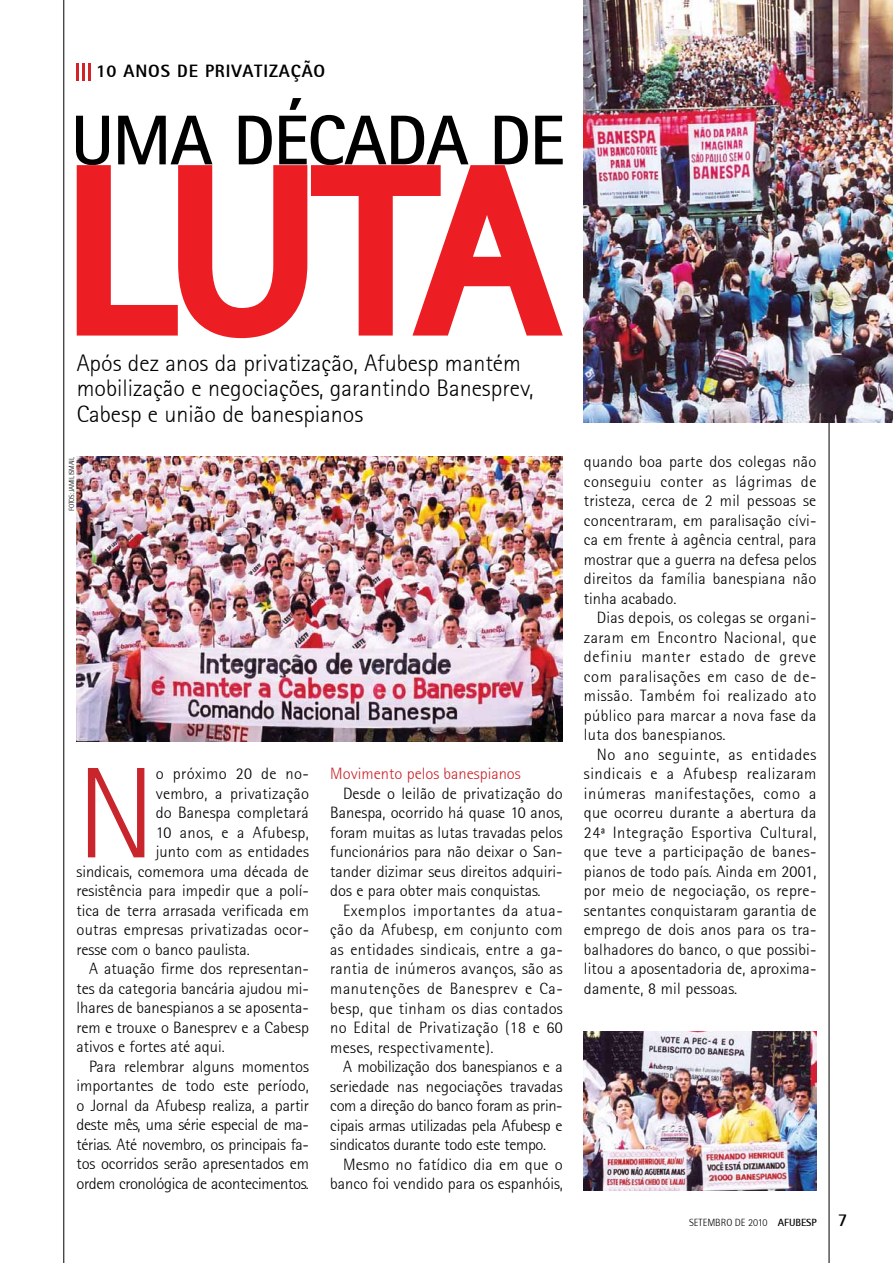
<style>
.page{position:relative;width:893px;height:1263px;background:#fff}
.page>*{position:absolute;margin:0;border:0;box-sizing:border-box;transform-origin:0 0}
.t1{font:300 129.6px "Rotis Semi Sans 45";color:#c9252c}
.t2{font:300 24px/25.5px "Rotis Sans Serif 45";color:#000}
.t3{font:800 18px "Rotis Sans Serif 75";letter-spacing:.05em;color:#000}
.t4{font:300 16.5px/19.5px "Rotis Semi Sans 45";color:#000;text-align:justify}
.t5{font:300 16.5px "Rotis Semi Sans 45";letter-spacing:-.02em;color:#000}
.t6{font:300 16.5px "Rotis Semi Sans 45";color:#c9252c}
.t7{font:300 16.5px "Rotis Semi Sans 45";letter-spacing:.02em;color:#000}
.t8{font:300 16.5px "Rotis Semi Sans 45";letter-spacing:.025em;color:#000}
.t9{font:300 10.5px "Rotis Sans Serif 45";color:#000}
.t10{font:300 7.5px "Rotis Sans Serif 45";letter-spacing:-.05em;color:#000}
.s1{font-family:"Rotis Sans Serif 65";font-weight:700}
.s2{font-family:"Rotis Sans Serif 65";font-weight:700;font-size:18px}
</style>
<div class="page">
<hr style="left:829px;top:0;width:1px;height:1263px;background:#000">
<hr style="left:64px;top:0;width:1px;height:1263px;background:#000">
<svg style="left:77px;top:64px;width:2px;height:17px"></svg>
<hr style="left:82px;top:64px;width:3px;height:17px;background:#d2232a">
<hr style="left:88px;top:64px;width:3px;height:17px;background:#d2232a">
<img style="left:584px;top:0;width:309px;height:422px">
<img style="left:77px;top:457px;width:486px;height:285px">
<img style="left:584px;top:1031px;width:233px;height:160px">
<svg style="left:76px;top:98px;width:487px;height:240px"></svg>
<p class="t3" style="left:96px;top:60px;width:231px">10 ANOS DE PRIVATIZAÇÃO</p>
<h2 class="t2" style="left:77px;top:350px;width:458px">Após dez anos da privatização, Afubesp mantém mobilização e negociações, garantindo Banesprev,<br>Cabesp e união de banespianos</h2>
<p class="t10" style="left:67px;top:511px;width:55px;rotate:-90deg">Fotos: Jamil ismail</p>
<p class="t4" style="left:584px;top:452px;width:234px">quando boa parte dos colegas não conseguiu conter as lágrimas de tristeza, cerca de 2 mil pessoas se concentraram, em paralisação cívi&shy;ca em frente à agência central, para mostrar que a guerra na defesa pelos direitos da família banespiana não tinha acabado.</p>
<p class="t4" style="left:584px;top:608px;width:234px;text-indent:13px">Dias depois, os colegas se organi&shy;zaram em Encontro Nacional, que definiu manter estado de greve com paralisações em caso de de&shy;missão. Também foi realizado ato público para marcar a nova fase da luta dos banespianos.</p>
<p class="t4" style="left:584px;top:744px;width:234px;text-indent:13px">No ano seguinte, as entidades sindicais e a Afubesp realizaram inúmeras manifestações, como a que ocorreu durante a abertura da 24ª Integração Esportiva Cultural, que teve a participação de banes&shy;pianos de todo país. Ainda em 2001, por meio de negociação, os repre&shy;sentantes conquistaram garantia de emprego de dois anos para os tra&shy;balhadores do banco, o que possibi&shy;litou a aposentadoria de, aproxima&shy;damente, 8 mil pessoas.</p>
<h1 class="t1" style="left:77px;top:739px;width:81px">N</h1>
<p class="t8" style="left:156px;top:764px;width:155px">o próximo 20 de no-</p>
<p class="t6" style="left:330px;top:764px;width:192px">Movimento pelos banespianos</p>
<p class="t4" style="left:330px;top:784px;width:234px;text-indent:13px">Desde o leilão de privatização do Banespa, ocorrido há quase 10 anos, foram muitas as lutas travadas pelos funcionários para não deixar o San&shy;tander dizimar seus direitos adquiri&shy;dos e para obter mais conquistas.</p>
<p class="t4" style="left:330px;top:901px;width:234px;text-indent:13px">Exemplos importantes da atua&shy;ção da Afubesp, em conjunto com as entidades sindicais, entre a ga&shy;rantia de inúmeros avanços, são as manutenções de Banesprev e Ca&shy;besp, que tinham os dias contados no Edital de Privatização (18 e 60 meses, respectivamente).</p>
<p class="t4" style="left:343px;top:1057px;width:221px">A mobilização dos banespianos e a</p>
<p class="t4" style="left:330px;top:1076px;width:234px">seriedade nas negociações travadas</p>
<p class="t5" style="left:330px;top:1096px;width:234px">com a direção do banco foram as prin-</p>
<p class="t5" style="left:330px;top:1115px;width:234px">cipais armas utilizadas pela Afubesp e</p>
<p class="t5" style="left:330px;top:1135px;width:218px">sindicatos durante todo este tempo.</p>
<p class="t4" style="left:343px;top:1154px;width:221px">Mesmo no fatídico dia em que o</p>
<p class="t4" style="left:330px;top:1174px;width:234px">banco foi vendido para os espanhóis,</p>
<p class="t4" style="left:156px;top:783px;width:155px">vembro, a privatização</p>
<p class="t4" style="left:156px;top:803px;width:155px">do Banespa completará</p>
<p class="t7" style="left:156px;top:823px;width:155px">10 anos, e a Afubesp,</p>
<p class="t4" style="left:156px;top:842px;width:155px">junto com as entidades</p>
<p class="t4" style="left:77px;top:861px;width:234px">sindicais, comemora uma década de</p>
<p class="t4" style="left:77px;top:881px;width:234px">resistência para impedir que a polí-</p>
<p class="t4" style="left:77px;top:900px;width:234px">tica de terra arrasada verificada em</p>
<p class="t4" style="left:77px;top:920px;width:234px">outras empresas privatizadas ocor-</p>
<p class="t4" style="left:77px;top:939px;width:175px">resse com o banco paulista.</p>
<p class="t4" style="left:89px;top:959px;width:221px">A atuação firme dos representan-</p>
<p class="t4" style="left:77px;top:978px;width:234px">tes da categoria bancária ajudou mi-</p>
<p class="t4" style="left:77px;top:998px;width:234px">lhares de banespianos a se aposenta-</p>
<p class="t4" style="left:77px;top:1017px;width:234px">rem e trouxe o Banesprev e a Cabesp</p>
<p class="t4" style="left:77px;top:1037px;width:150px">ativos e fortes até aqui.</p>
<p class="t4" style="left:89px;top:1056px;width:221px">Para relembrar alguns momentos</p>
<p class="t4" style="left:77px;top:1076px;width:234px">importantes de todo este período,</p>
<p class="t4" style="left:77px;top:1095px;width:234px">o Jornal da Afubesp realiza, a partir</p>
<p class="t5" style="left:77px;top:1115px;width:234px">deste mês, uma série especial de ma-</p>
<p class="t5" style="left:77px;top:1135px;width:234px">térias. Até novembro, os principais fa-</p>
<p class="t4" style="left:77px;top:1154px;width:234px">tos ocorridos serão apresentados em</p>
<p class="t5" style="left:77px;top:1174px;width:234px">ordem cronológica de acontecimentos.</p>
<p class="t9" style="left:689px;top:1216px;width:160px">setembro de 2010 <span class="s1">AFUBESP</span> <span class="s2">7</span></p>
</div>
